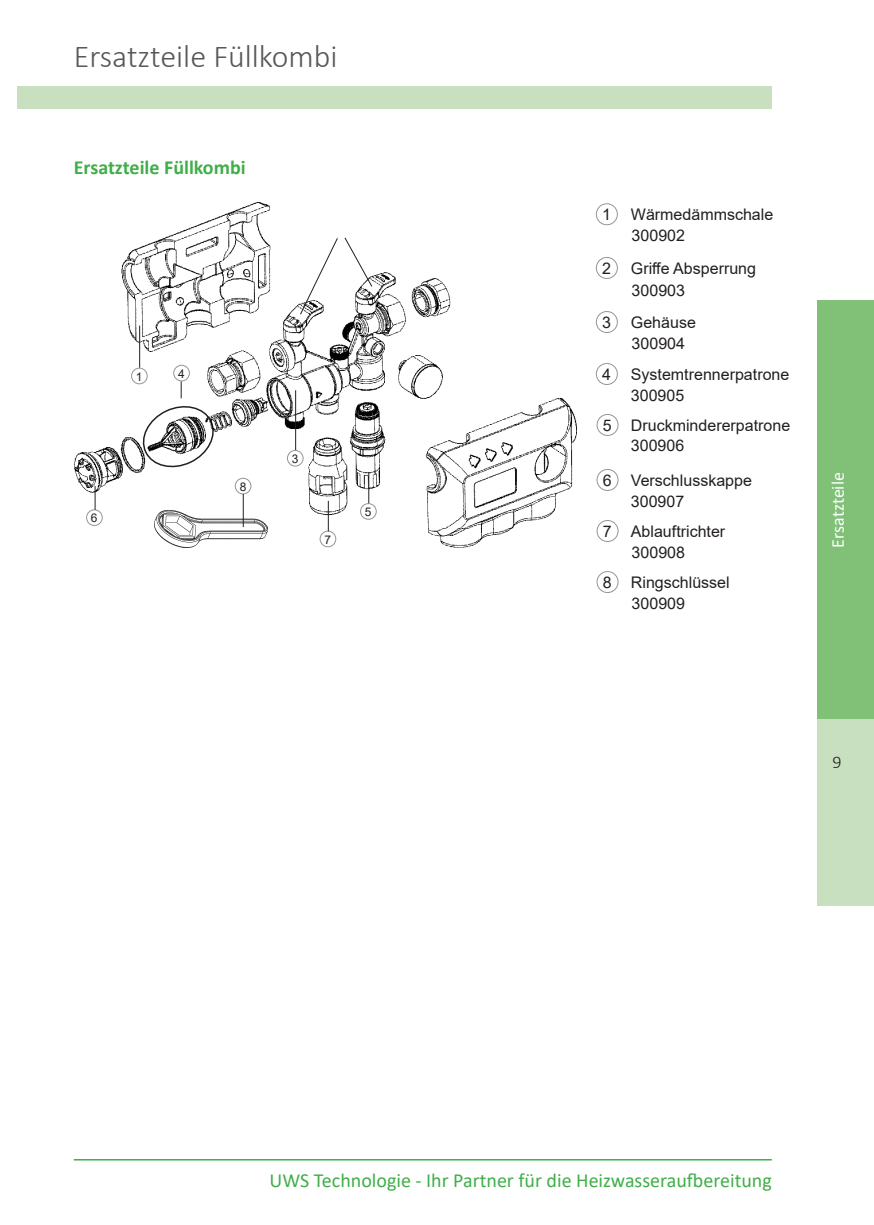
<style>
.page{position:relative;width:874px;height:1225px;background:#fff}
.page>*{position:absolute;margin:0;border:0;box-sizing:border-box;transform-origin:0 0}
.t1{font:300 32px "Calibri";color:#57585a}
.t2{font:20px "Calibri";color:#40ae49}
.t3{font:700 20px "Calibri";color:#40ae49}
.t4{font:18px "Calibri";color:#fff}
.t5{font:300 18px "Calibri";color:#231f20}
.t6{font:16px "Arial";color:#231f20}
.t7{font:12px "Arial";color:#231f20}
</style>
<div class="page">
<hr style="left:74px;top:1159px;width:697px;height:1px;background:#40ae49">
<div style="left:816px;top:300px;width:57px;height:419px;background:#80c177"></div>
<div style="left:816px;top:719px;width:57px;height:186px;background:#c8e0bf"></div>
<div style="left:17px;top:86px;width:754px;height:23px;background:#c8e0bf"></div>
<div style="left:595px;top:203px;width:22px;height:22px;border:1px solid #939598;border-radius:50%"></div>
<div style="left:595px;top:257px;width:22px;height:22px;border:1px solid #939598;border-radius:50%"></div>
<div style="left:595px;top:311px;width:22px;height:22px;border:1px solid #939598;border-radius:50%"></div>
<div style="left:595px;top:363px;width:22px;height:22px;border:1px solid #939598;border-radius:50%"></div>
<div style="left:596px;top:414px;width:22px;height:22px;border:1px solid #939598;border-radius:50%"></div>
<div style="left:596px;top:469px;width:22px;height:22px;border:1px solid #939598;border-radius:50%"></div>
<div style="left:596px;top:520px;width:22px;height:22px;border:1px solid #939598;border-radius:50%"></div>
<div style="left:596px;top:571px;width:22px;height:22px;border:1px solid #939598;border-radius:50%"></div>
<img style="left:74px;top:203px;width:502px;height:344px">
<div style="left:131px;top:368px;width:16px;height:16px;border:1px solid #939598;border-radius:50%"></div>
<svg style="left:299px;top:237px;width:39px;height:78px"></svg>
<svg style="left:344px;top:237px;width:28px;height:50px"></svg>
<div style="left:287px;top:450px;width:16px;height:16px;border:1px solid #939598;border-radius:50%"></div>
<div style="left:173px;top:365px;width:17px;height:16px;border:1px solid #939598;border-radius:50%"></div>
<svg style="left:139px;top:381px;width:78px;height:90px"></svg>
<div style="left:360px;top:503px;width:16px;height:16px;border:1px solid #939598;border-radius:50%"></div>
<div style="left:86px;top:509px;width:17px;height:17px;border:1px solid #939598;border-radius:50%"></div>
<svg style="left:95px;top:486px;width:1px;height:24px"></svg>
<div style="left:319px;top:531px;width:17px;height:16px;border:1px solid #939598;border-radius:50%"></div>
<div style="left:235px;top:478px;width:16px;height:16px;border:1px solid #939598;border-radius:50%"></div>
<hr style="left:243px;top:494px;width:1px;height:33px;background:#231f20">
<hr style="left:139px;top:325px;width:1px;height:43px;background:#231f20">
<hr style="left:328px;top:501px;width:1px;height:30px;background:#231f20">
<hr style="left:368px;top:473px;width:1px;height:30px;background:#231f20">
<hr style="left:295px;top:390px;width:1px;height:60px;background:#231f20">
<p class="t1" style="left:74px;top:37px;width:265px">Ersatzteile Füllkombi</p>
<p class="t3" style="left:74px;top:153px;width:173px">Ersatzteile Füllkombi</p>
<p class="t7" style="left:136px;top:368px;width:8px">1</p>
<p class="t7" style="left:178px;top:365px;width:8px">4</p>
<p class="t7" style="left:292px;top:450px;width:8px">3</p>
<p class="t6" style="left:602px;top:204px;width:10px">1</p>
<p class="t6" style="left:630px;top:203px;width:144px">Wärmedämmschale</p>
<p class="t6" style="left:631px;top:224px;width:55px">300902</p>
<p class="t6" style="left:602px;top:257px;width:10px">2</p>
<p class="t6" style="left:630px;top:257px;width:127px">Griffe Absperrung</p>
<p class="t6" style="left:602px;top:311px;width:10px">3</p>
<p class="t6" style="left:630px;top:311px;width:66px">Gehäuse</p>
<p class="t6" style="left:631px;top:280px;width:55px">300903</p>
<p class="t6" style="left:631px;top:333px;width:55px">300904</p>
<p class="t6" style="left:602px;top:363px;width:10px">4</p>
<p class="t6" style="left:630px;top:363px;width:160px">Systemtrennerpatrone</p>
<p class="t6" style="left:602px;top:414px;width:10px">5</p>
<p class="t6" style="left:630px;top:414px;width:161px">Druckmindererpatrone</p>
<p class="t6" style="left:630px;top:385px;width:55px">300905</p>
<p class="t6" style="left:630px;top:435px;width:55px">300906</p>
<p class="t7" style="left:91px;top:510px;width:8px">6</p>
<p class="t7" style="left:239px;top:478px;width:8px">8</p>
<p class="t4" style="left:825px;top:548px;width:77px;rotate:-90deg">Ersatzteile</p>
<p class="t6" style="left:602px;top:469px;width:10px">6</p>
<p class="t6" style="left:630px;top:469px;width:122px">Verschlusskappe</p>
<p class="t6" style="left:602px;top:520px;width:10px">7</p>
<p class="t6" style="left:630px;top:520px;width:96px">Ablauftrichter</p>
<p class="t6" style="left:602px;top:571px;width:10px">8</p>
<p class="t6" style="left:630px;top:571px;width:100px">Ringschlüssel</p>
<p class="t6" style="left:630px;top:490px;width:55px">300907</p>
<p class="t6" style="left:631px;top:541px;width:55px">300908</p>
<p class="t6" style="left:631px;top:592px;width:55px">300909</p>
<p class="t7" style="left:365px;top:503px;width:8px">5</p>
<p class="t7" style="left:324px;top:531px;width:8px">7</p>
<p class="t5" style="left:832px;top:751px;width:11px">9</p>
<p class="t2" style="left:269px;top:1166px;width:503px">UWS Technologie - Ihr Partner für die Heizwasseraufbereitung</p>
</div>
